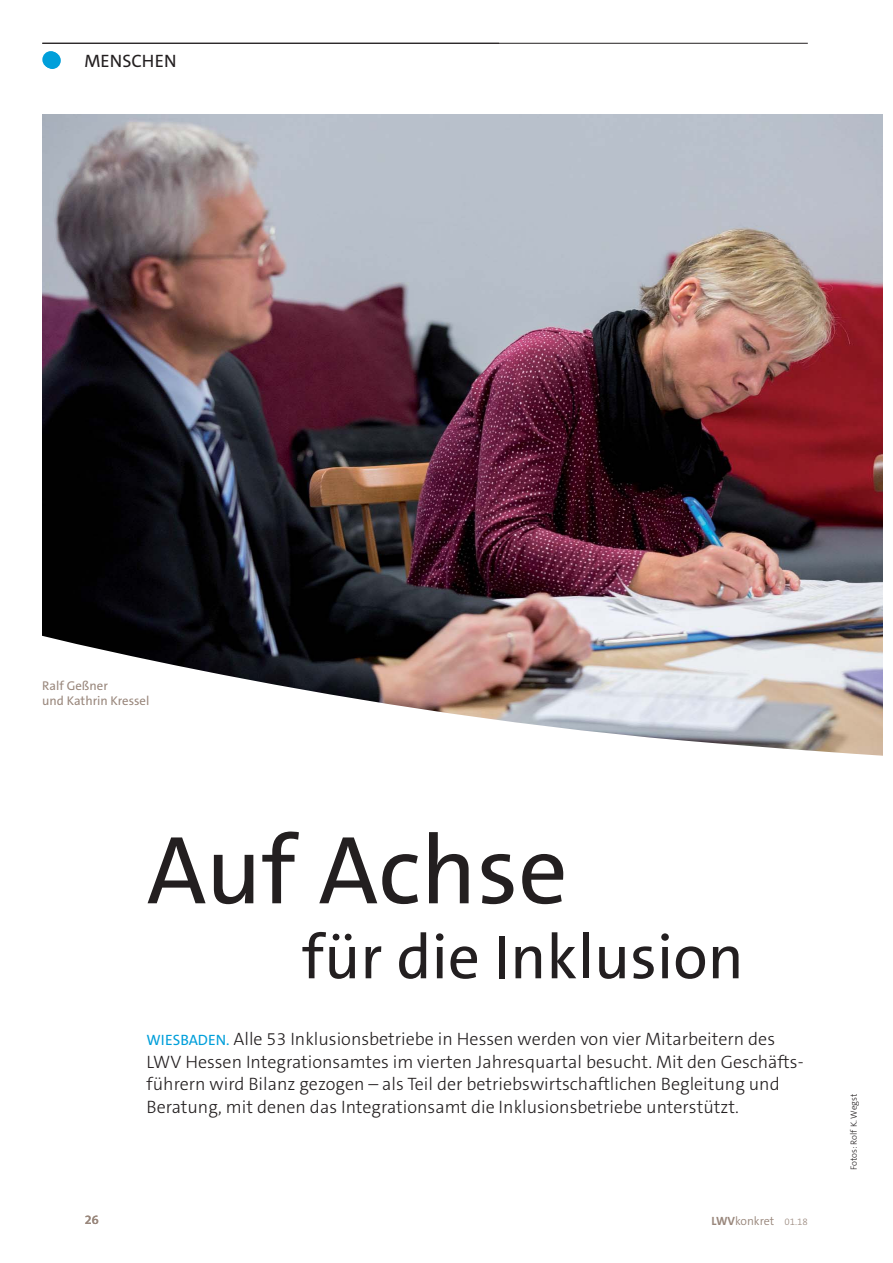
<style>
.page{position:relative;width:893px;height:1263px;background:#fff}
.page>*{position:absolute;margin:0;border:0;box-sizing:border-box;transform-origin:0 0}
.t1{font:97.5px "The Sans C5";color:#231f20}
.t2{font:63px "The Sans C5";color:#231f20}
.t3{font:300 18px/22.5px "The Sans C5";color:#231f20}
.t4{font:18px "The Sans C5";color:#231f20}
.t5{font:12.75px/15.3px "The Sans C5";color:#99877c}
.t6{font:600 12.75px "The Sans C5";color:#99877c}
.t7{font:300 12px "The Sans C5";color:#99877c}
.t8{font:300 9px "The Sans C5";color:#231f20}
.s1{font-weight:400;font-size:15px;color:#009fda}
.s2{font-weight:700}
.s3{font-size:9.75px}
</style>
<div class="page">
<hr style="left:42px;top:43px;width:766px;height:1px;background:#231f20">
<svg style="left:42px;top:51px;width:17px;height:17px"></svg>
<div style="left:44px;top:52px;width:17px;height:17px;background:#009fda;border-radius:50%"></div>
<img style="left:42px;top:115px;width:840px;height:508px">
<img style="left:42px;top:623px;width:841px;height:133px">
<p class="t4" style="left:85px;top:54px;width:93px">MENSCHEN</p>
<p class="t5" style="left:42px;top:679px;width:109px">Ralf Geßner<br>und Kathrin Kressel</p>
<h1 class="t1" style="left:147px;top:832px;width:423px">Auf Achse</h1>
<h2 class="t2" style="left:302px;top:932px;width:443px">für die Inklusion</h2>
<p class="t3" style="left:147px;top:1030px;width:658px"><span class="s1">WIESBADEN.</span> Alle 53 Inklusionsbetriebe in Hessen werden von vier Mitarbeitern des LWV Hessen Integrationsamtes im vierten Jahresquartal besucht. Mit den Geschäfts&shy;führern wird Bilanz gezogen – als Teil der betriebswirtschaftlichen Begleitung und Beratung, mit denen das Integrationsamt die Inklusionsbetriebe unterstützt.</p>
<p class="t6" style="left:85px;top:1215px;width:16px">26</p>
<p class="t7" style="left:711px;top:1214px;width:98px"><span class="s2">LWV</span>konkret <span class="s3">01.18</span></p>
<p class="t8" style="left:850px;top:1170px;width:78px;rotate:-90deg">Fotos: Rolf K. Wegst</p>
</div>
